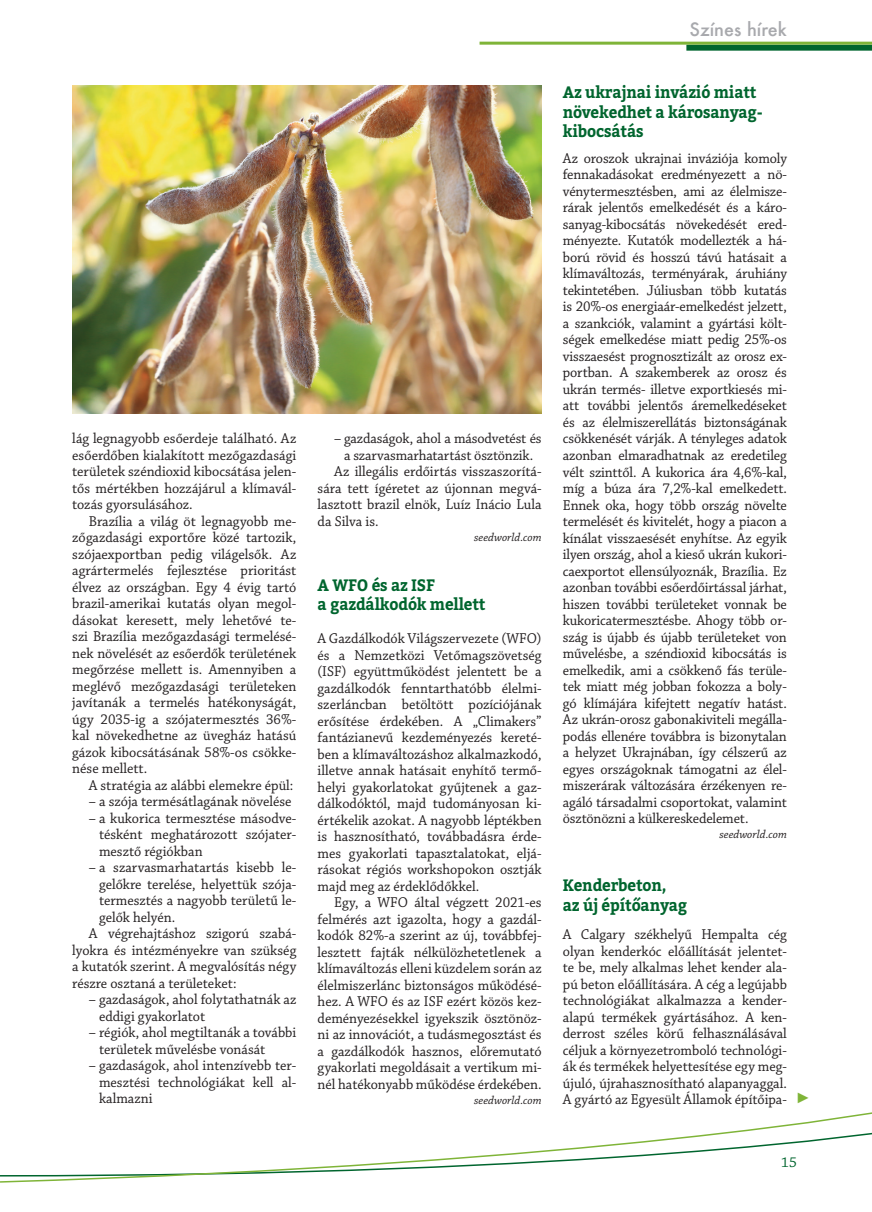
<style>
.page{position:relative;width:872px;height:1212px;background:#fff}
.page>*{position:absolute;margin:0;border:0;box-sizing:border-box;transform-origin:0 0}
.rovatcím{font:500 18px "Futura";color:#a8a9ad}
.Alcím{font:700 16.5px/19.8px "Bitter";letter-spacing:-.01em;color:#00652e;scale:.93 1}
.Kenyér{font:15px/16.5px "Chaparral Pro";color:#231f20;text-align:justify;scale:.95 1}
.t1{font:15px "Chaparral Pro";color:#00652e}
.t2{font:15px "Arial";color:#7fb438}
.Titulus{font:italic 12px "Chaparral Pro";color:#231f20}
</style>
<div class="page">
<div style="left:686px;top:45px;width:186px;height:6px;background:#00652e"></div>
<hr style="left:479px;top:42px;width:393px;height:3px;background:#7fb438">
<svg style="left:0;top:1112px;width:872px;height:71px"></svg>
<img style="left:72px;top:85px;width:469px;height:329px">
<p class="Kenyér" style="left:72px;top:431px;width:237px">lág legnagyobb esőerdeje található. Az esőerdőben kialakított mezőgazdasági területek széndioxid kibocsátása jelen&shy;tős mértékben hozzájárul a klímavál&shy;tozás gyorsulásához.</p>
<p class="Kenyér" style="left:72px;top:513px;width:237px;text-indent:17px">Brazília a világ öt legnagyobb me&shy;zőgazdasági exportőre közé tartozik, szójaexportban pedig világelsők. Az agrártermelés fejlesztése prioritást élvez az országban. Egy 4 évig tartó brazil-amerikai kutatás olyan megol&shy;dásokat keresett, mely lehetővé te&shy;szi Brazília mezőgazdasági termelésé&shy;nek növelését az esőerdők területének megőrzése mellett is. Amennyiben a meglévő mezőgazdasági területeken javítanák a termelés hatékonyságát, úgy 2035-ig a szójatermesztés 36%- kal növekedhetne az üvegház hatású gázok kibocsátásának 58%-os csökke&shy;nése mellett.</p>
<p class="Kenyér" style="left:89px;top:777px;width:217px">A stratégia az alábbi elemekre épül:</p>
<p class="Kenyér" style="left:89px;top:794px;width:215px">– a szója termésátlagának növelése</p>
<p class="Kenyér" style="left:99px;top:810px;width:209px;text-indent:-10px">– a kukorica termesztése másodve&shy;tésként meghatározott szójater&shy;mesztő régiókban</p>
<p class="Kenyér" style="left:99px;top:860px;width:209px;text-indent:-10px">– a szarvasmarhatartás kisebb le&shy;gelőkre terelése, helyettük szója&shy;termesztés a nagyobb területű le&shy;gelők helyén.</p>
<p class="Kenyér" style="left:72px;top:926px;width:237px;text-indent:17px">A végrehajtáshoz szigorú szabá&shy;lyokra és intézményekre van szükség a kutatók szerint. A megvalósítás négy részre osztaná a területeket:</p>
<p class="Kenyér" style="left:99px;top:992px;width:209px;text-indent:-10px">– gazdaságok, ahol folytathatnák az eddigi gyakorlatot</p>
<p class="Kenyér" style="left:99px;top:1025px;width:209px;text-indent:-10px">– régiók, ahol megtiltanák a további területek művelésbe vonását</p>
<p class="Kenyér" style="left:99px;top:1058px;width:209px;text-indent:-10px">– gazdaságok, ahol intenzívebb ter&shy;mesztési technológiákat kell al&shy;kalmazni</p>
<p class="Kenyér" style="left:334px;top:431px;width:220px;text-align:center">– gazdaságok, ahol a másodvetést és a szarvasmarhatartást ösztönzik.</p>
<p class="Kenyér" style="left:317px;top:464px;width:237px;text-indent:17px">Az illegális erdőirtás visszaszorítá&shy;sára tett ígéretet az újonnan megvá&shy;lasztott brazil elnök, Luíz Inácio Lula da Silva is.</p>
<p class="Titulus" style="left:474px;top:530px;width:69px">seedworld.com</p>
<p class="Alcím" style="left:317px;top:574px;width:182px">A WFO és az ISF<br>a gazdálkodók mellett</p>
<p class="Kenyér" style="left:317px;top:631px;width:237px">A Gazdálkodók Világszervezete (WFO) és a Nemzetközi Vetőmagszövetség (ISF) együttműködést jelentett be a gazdálkodók fenntarthatóbb élelmi&shy;szerláncban betöltött pozíciójának erősítése érdekében. A „Climakers” fantázianevű kezdeményezés kereté&shy;ben a klímaváltozáshoz alkalmazkodó, illetve annak hatásait enyhítő termő&shy;helyi gyakorlatokat gyűjtenek a gaz&shy;dálkodóktól, majd tudományosan ki&shy;értékelik azokat. A nagyobb léptékben is hasznosítható, továbbadásra érde&shy;mes gyakorlati tapasztalatokat, eljá&shy;rásokat régiós workshopokon osztják majd meg az érdeklődőkkel.</p>
<p class="Kenyér" style="left:317px;top:895px;width:237px;text-indent:17px">Egy, a WFO által végzett 2021-es felmérés azt igazolta, hogy a gazdál&shy;kodók 82%-a szerint az új, továbbfej&shy;lesztett fajták nélkülözhetetlenek a klímaváltozás elleni küzdelem során az élelmiszerlánc biztonságos működésé&shy;hez. A WFO és az ISF ezért közös kez&shy;deményezésekkel igyekszik ösztönöz&shy;ni az innovációt, a tudásmegosztást és a gazdálkodók hasznos, előremutató gyakorlati megoldásait a vertikum mi&shy;nél hatékonyabb működése érdekében.</p>
<p class="Titulus" style="left:474px;top:1093px;width:69px">seedworld.com</p>
<p class="rovatcím" style="left:689px;top:17px;width:99px">Színes hírek</p>
<p class="Alcím" style="left:563px;top:82px;width:216px">Az ukrajnai invázió miatt növekedhet a károsanyag&shy;kibocsátás</p>
<p class="Kenyér" style="left:563px;top:151px;width:237px">Az oroszok ukrajnai inváziója komoly fennakadásokat eredményezett a nö&shy;vénytermesztésben, ami az élelmisze&shy;rárak jelentős emelkedését és a káro&shy;sanyag-kibocsátás növekedését ered&shy;ményezte. Kutatók modellezték a há&shy;ború rövid és hosszú távú hatásait a klímaváltozás, terményárak, áruhiány tekintetében. Júliusban több kutatás is 20%-os energiaár-emelkedést jelzett, a szankciók, valamint a gyártási költ&shy;ségek emelkedése miatt pedig 25%-os visszaesést prognosztizált az orosz ex&shy;portban. A szakemberek az orosz és ukrán termés- illetve exportkiesés mi&shy;att további jelentős áremelkedéseket és az élelmiszerellátás biztonságának csökkenését várják. A tényleges adatok azonban elmaradhatnak az eredetileg vélt szinttől. A kukorica ára 4,6%-kal, míg a búza ára 7,2%-kal emelkedett.<br>Ennek oka, hogy több ország növelte termelését és kivitelét, hogy a piacon a kínálat visszaesését enyhítse. Az egyik ilyen ország, ahol a kieső ukrán kukori&shy;caexportot ellensúlyoznák, Brazília. Ez azonban további esőerdőirtással járhat, hiszen további területeket vonnak be kukoricatermesztésbe. Ahogy több or&shy;szág is újabb és újabb területeket von művelésbe, a széndioxid kibocsátás is emelkedik, ami a csökkenő fás terüle&shy;tek miatt még jobban fokozza a boly&shy;gó klímájára kifejtett negatív hatást.<br>Az ukrán-orosz gabonakiviteli megálla&shy;podás ellenére továbbra is bizonytalan a helyzet Ukrajnában, így célszerű az egyes országoknak támogatni az élel&shy;miszerárak változására érzékenyen re&shy;agáló társadalmi csoportokat, valamint ösztönözni a külkereskedelemet.</p>
<p class="Titulus" style="left:719px;top:828px;width:69px">seedworld.com</p>
<p class="Alcím" style="left:563px;top:875px;width:135px">Kenderbeton, az új építőanyag</p>
<p class="Kenyér" style="left:563px;top:927px;width:237px">A Calgary székhelyű Hempalta cég olyan kenderkóc előállítását jelentet&shy;te be, mely alkalmas lehet kender ala&shy;pú beton előállítására. A cég a legújabb technológiákat alkalmazza a kender&shy;alapú termékek gyártásához. A ken&shy;derrost széles körű felhasználásával céljuk a környezetromboló technológi&shy;ák és termékek helyettesítése egy meg&shy;újuló, újrahasznosítható alapanyaggal.<br>A gyártó az Egyesült Államok építőipa-</p>
<p class="t2" style="left:795px;top:1087px;width:16px">►</p>
<p class="t1" style="left:781px;top:1154px;width:17px">15</p>
</div>
